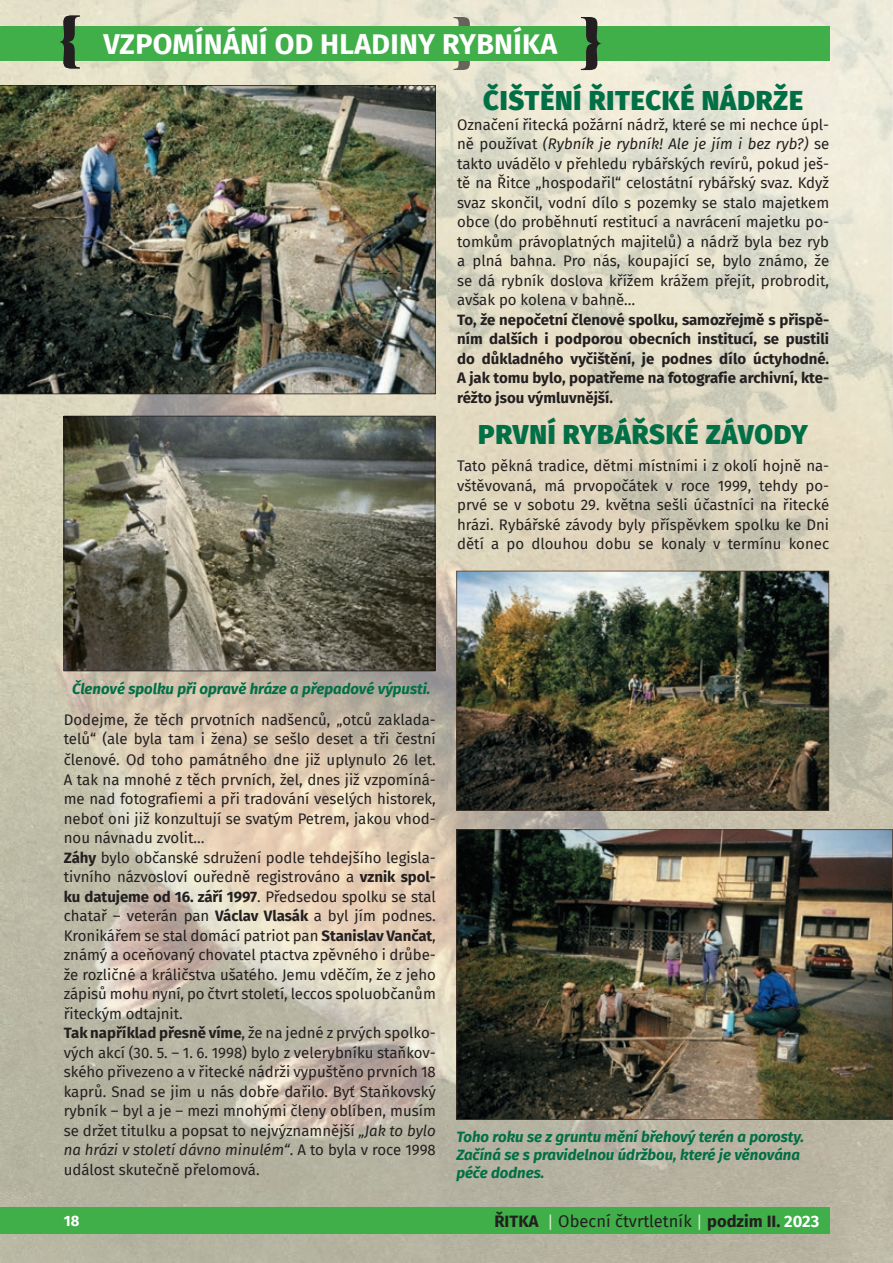
<style>
.page{position:relative;width:893px;height:1263px;background:#fff}
.page>*{position:absolute;margin:0;border:0;box-sizing:border-box;transform-origin:0 0}
.t1{font:700 28.5px "Fira Sans";letter-spacing:.01em;color:#fff}
.t2{font:900 27px "Fira Sans";letter-spacing:.03em;color:#016f45}
.t3{font:16.5px "Fira Sans";color:#231f20}
.t4{font:15px/19.5px "Fira Sans";color:#231f20}
.t5{font:700 15px/19.5px "Fira Sans";color:#231f20;text-align:justify}
.t6{font:italic 700 15px/18px "Fira Sans";color:#016f45}
.t7{font:700 15px "Fira Sans";color:#fff}
.s1{font-style:italic}
.s2{font-weight:700}
.s3{color:#d8e9d2}
.s4{font-weight:700;color:#fff}
</style>
<div class="page">
<img style="left:0;top:0;width:893px;height:1263px">
<div style="left:0;top:1208px;width:829px;height:26px;background:#40ae49"></div>
<div style="left:0;top:26px;width:829px;height:34px;background:#40ae49"></div>
<svg style="left:64px;top:416px;width:371px;height:255px;background:#69695a"></svg>
<img style="left:0;top:85px;width:436px;height:309px">
<img style="left:456px;top:571px;width:373px;height:240px">
<img style="left:456px;top:829px;width:437px;height:291px">
<svg style="left:453px;top:16px;width:21px;height:54px"></svg>
<svg style="left:59px;top:15px;width:21px;height:54px"></svg>
<svg style="left:581px;top:16px;width:21px;height:54px"></svg>
<h1 class="t1" style="left:104px;top:20px;width:455px">VZPOMÍNÁNÍ OD HLADINY RYBNÍKA</h1>
<h1 class="t1" style="left:104px;top:20px;width:327px">ZE STAROSTOVA ŠUPLÍKU</h1>
<h2 class="t2" style="left:483px;top:77px;width:321px">ČIŠTĚNÍ ŘITECKÉ NÁDRŽE</h2>
<p class="t4" style="left:457px;top:114px;width:374px;text-align:justify">Označení řitecká požární nádrž, které se mi nechce úpl&shy;ně používat <span class="s1">(Rybník je rybník! Ale je jím i bez ryb?)</span> se takto uvádělo v přehledu rybářských revírů, pokud ješ&shy;tě na Řitce „hospodařil“ celostátní rybářský svaz. Když svaz skončil, vodní dílo s pozemky se stalo majetkem obce (do proběhnutí restitucí a navrácení majetku po&shy;tomkům právoplatných majitelů) a nádrž byla bez ryb a plná bahna. Pro nás, koupající se, bylo známo, že se dá rybník doslova křížem krážem přejít, probrodit, avšak po kolena v bahně…</p>
<p class="t5" style="left:457px;top:309px;width:374px">To, že nepočetní členové spolku, samozřejmě s přispě&shy;ním dalších i podporou obecních institucí, se pustili do důkladného vyčištění, je podnes dílo úctyhodné.<br>A jak tomu bylo, popatřeme na fotografie archivní, kte&shy;réžto jsou výmluvnější.</p>
<h2 class="t2" style="left:478px;top:411px;width:331px">PRVNÍ RYBÁŘSKÉ ZÁVODY</h2>
<p class="t4" style="left:457px;top:456px;width:374px;text-align:justify">Tato pěkná tradice, dětmi místními i z okolí hojně na&shy;vštěvovaná, má prvopočátek v roce 1999, tehdy po&shy;prvé se v sobotu 29. května sešli účastníci na řitecké hrázi. Rybářské závody byly příspěvkem spolku ke Dni dětí a po dlouhou dobu se konaly v termínu konec</p>
<p class="t6" style="left:72px;top:679px;width:360px">Členové spolku při opravě hráze a přepadové výpusti.</p>
<p class="t4" style="left:64px;top:709px;width:374px">Dodejme, že těch prvotních nadšenců, „otců zaklada&shy;telů“ (ale byla tam i žena) se sešlo deset a tři čestní</p>
<p class="t4" style="left:64px;top:750px;width:374px">členové. Od toho památného dne již uplynulo 26 let.<br>A tak na mnohé z těch prvních, žel, dnes již vzpomíná&shy;me nad fotografiemi a při tradování veselých historek, neboť oni již konzultují se svatým Petrem, jakou vhod&shy;nou návnadu zvolit…<br><span class="s2">Záhy</span> bylo občanské sdružení podle tehdejšího legisla&shy;tivního názvosloví ouředně registrováno a <span class="s2">vznik spol&shy;ku datujeme od 16. září 1997</span>. Předsedou spolku se stal chatař – veterán pan <span class="s2">Václav Vlasák</span> a byl jím podnes.<br>Kronikářem se stal domácí patriot pan <span class="s2">Stanislav Vančat</span>, známý a oceňovaný chovatel ptactva zpěvného i drůbe&shy;že rozličné a králičstva ušatého. Jemu vděčím, že z jeho zápisů mohu nyní, po čtvrt století, leccos spoluobčanům řiteckým odtajnit.<br><span class="s2">Tak například přesně víme</span>, že na jedné z prvých spolko&shy;vých akcí (30. 5. – 1. 6. 1998) bylo z velerybníku staňkov&shy;ského přivezeno a v řitecké nádrži vypuštěno prvních 18 kaprů. Snad se jim u nás dobře dařilo. Byť Staňkovský rybník – byl a je – mezi mnohými členy oblíben, musím se držet titulku a popsat to nejvýznamnější <span class="s1">„Jak to bylo na hrázi v století dávno minulém“</span>. A to byla v roce 1998 událost skutečně přelomová.</p>
<p class="t6" style="left:456px;top:1127px;width:349px">Toho roku se z gruntu mění břehový terén a porosty.<br>Začíná se s pravidelnou údržbou, které je věnována péče dodnes.</p>
<p class="t7" style="left:64px;top:1208px;width:17px">18</p>
<p class="t3" style="left:494px;top:1208px;width:326px"><span class="s2">ŘITKA</span> <span class="s3">|</span> Obecní čtvrtletník <span class="s3">|</span> <span class="s2">podzim II.</span> <span class="s4">2023</span></p>
</div>
